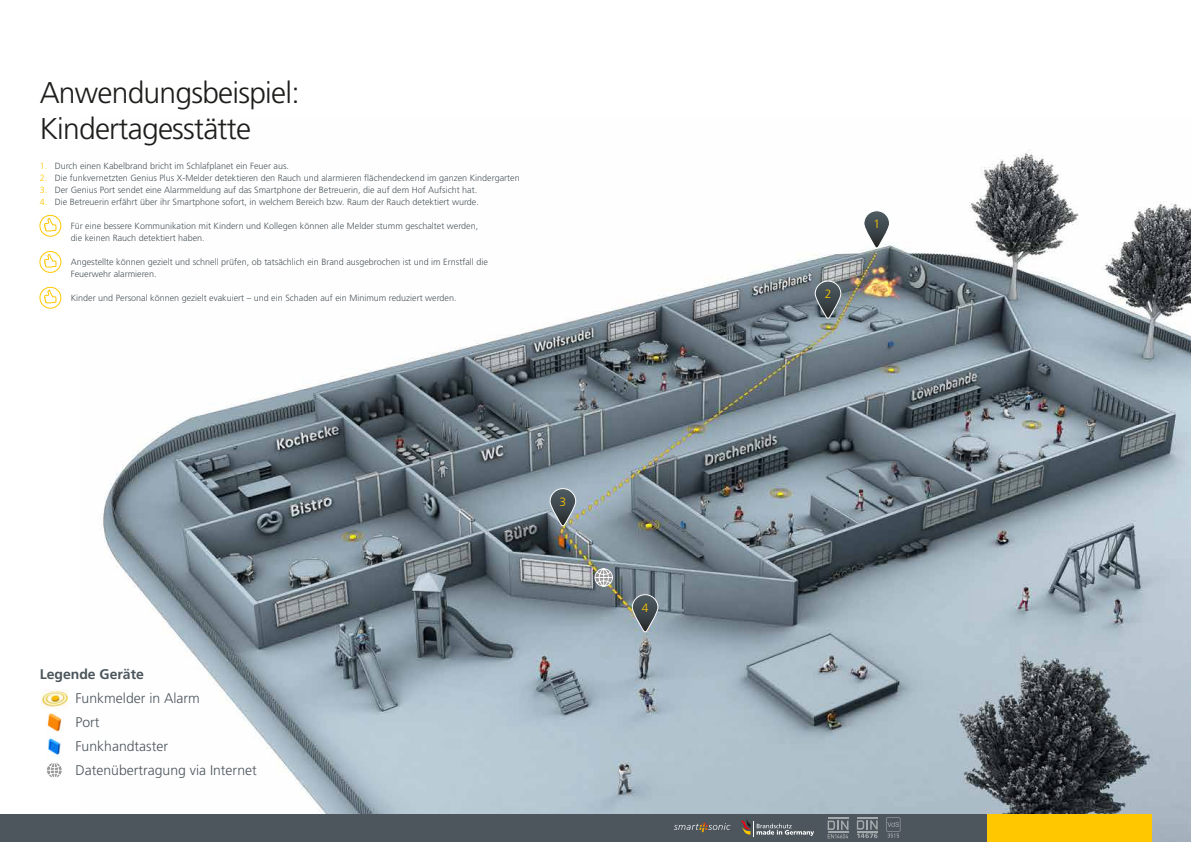
<style>
.page{position:relative;width:1191px;height:842px;background:#fff}
.page>*{position:absolute;margin:0;border:0;box-sizing:border-box;transform-origin:0 0}
.t1{font:300 30px/36px "Frutiger LT Std";letter-spacing:-.025em;color:#1d1d1b}
.t2{font:300 14px/24px "Frutiger LT Std";color:#4c565c}
.t3{font:700 14px "Frutiger LT Std";color:#4c565c}
.t4{font:300 12px "Frutiger LT Std";color:#fec700}
.t5{font:300 9px/12px "Frutiger LT Std";color:#4c565c}
.s1{color:#fec700}
</style>
<div class="page">
<img style="left:99px;top:149px;width:1092px;height:693px">
<svg style="left:863px;top:210px;width:27px;height:38px"></svg>
<svg style="left:814px;top:280px;width:27px;height:39px"></svg>
<svg style="left:549px;top:488px;width:27px;height:38px"></svg>
<svg style="left:632px;top:594px;width:26px;height:38px"></svg>
<svg style="left:594px;top:568px;width:19px;height:19px"></svg>
<svg style="left:44px;top:218px;width:12px;height:13px"></svg>
<div style="left:40px;top:215px;width:21px;height:21px;border:1px solid #fec700;border-radius:50%"></div>
<svg style="left:44px;top:254px;width:12px;height:13px"></svg>
<div style="left:40px;top:251px;width:21px;height:22px;border:1px solid #fec700;border-radius:50%"></div>
<svg style="left:44px;top:290px;width:12px;height:13px"></svg>
<div style="left:40px;top:287px;width:21px;height:21px;border:1px solid #fec700;border-radius:50%"></div>
<svg style="left:47px;top:763px;width:15px;height:15px"></svg>
<img style="left:41px;top:689px;width:26px;height:19px">
<img style="left:48px;top:738px;width:13px;height:17px">
<img style="left:47px;top:713px;width:15px;height:18px">
<div style="left:0;top:814px;width:986px;height:28px;background:#4c565c"></div>
<div style="left:986px;top:814px;width:165px;height:28px;background:#fec700"></div>
<svg style="left:827px;top:818px;width:21px;height:20px"></svg>
<hr style="left:857px;top:817px;width:20px;height:2px;background:#fff">
<svg style="left:856px;top:820px;width:21px;height:18px"></svg>
<svg style="left:886px;top:817px;width:14px;height:21px"></svg>
<svg style="left:741px;top:819px;width:73px;height:18px"></svg>
<svg style="left:674px;top:823px;width:56px;height:9px"></svg>
<h1 class="t1" style="left:40px;top:75px;width:261px">Anwendungsbeispiel:<br>Kindertagesstätte</h1>
<p class="t5" style="left:40px;top:160px;width:251px"><span class="s1">1.</span> Durch einen Kabelbrand bricht im Schlafplanet ein Feuer aus.</p>
<p class="t5" style="left:40px;top:172px;width:481px"><span class="s1">2.</span> Die funkvernetzten Genius Plus X-Melder detektieren den Rauch und alarmieren flächendeckend im ganzen Kindergarten</p>
<p class="t5" style="left:40px;top:184px;width:439px"><span class="s1">3.</span> Der Genius Port sendet eine Alarmmeldung auf das Smartphone der Betreuerin, die auf dem Hof Aufsicht hat.</p>
<p class="t5" style="left:40px;top:196px;width:441px"><span class="s1">4.</span> Die Betreuerin erfährt über ihr Smartphone sofort, in welchem Bereich bzw. Raum der Rauch detektiert wurde.</p>
<p class="t5" style="left:71px;top:220px;width:409px">Für eine bessere Kommunikation mit Kindern und Kollegen können alle Melder stumm geschaltet werden, die keinen Rauch detektiert haben.</p>
<p class="t5" style="left:71px;top:256px;width:419px">Angestellte können gezielt und schnell prüfen, ob tatsächlich ein Brand ausgebrochen ist und im Ernstfall die<br>Feuerwehr alarmieren.</p>
<p class="t5" style="left:71px;top:292px;width:387px">Kinder und Personal können gezielt evakuiert – und ein Schaden auf ein Minimum reduziert werden.</p>
<h2 class="t3" style="left:40px;top:666px;width:106px">Legende Geräte</h2>
<h2 class="t2" style="left:75px;top:687px;width:183px">Funkmelder in Alarm<br>Port<br>Funkhandtaster<br>Datenübertragung via Internet</h2>
<h3 class="t4" style="left:559px;top:495px;width:8px">3</h3>
<h3 class="t4" style="left:642px;top:601px;width:8px">4</h3>
<h3 class="t4" style="left:824px;top:287px;width:8px">2</h3>
<h3 class="t4" style="left:873px;top:217px;width:8px">1</h3>
</div>
